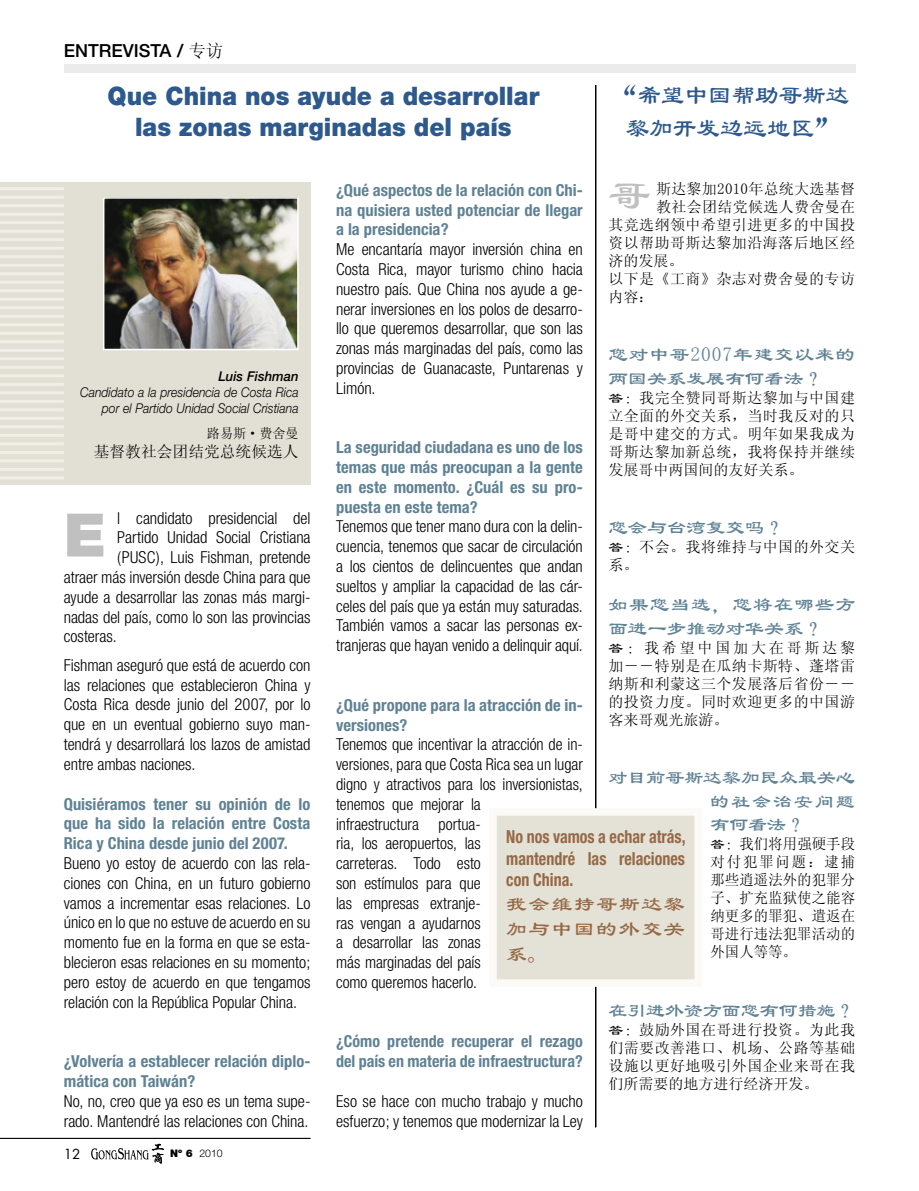
<style>
.page{position:relative;width:919px;height:1191px;background:#fff}
.page>*{position:absolute;margin:0;border:0;box-sizing:border-box;transform-origin:0 0}
.t1{font:900 60px "Helvetica Neue";color:#c0c0c0}
.t2{font:42px "Li Su";color:#c0c0c0}
.t3{font:27px/32.4px "Li Su";color:#2d598d;text-align:center;scale:.87 1}
.t4{font:900 25.5px/31.5px "Helvetica Neue";color:#2d598d;text-align:center;scale:.94 1}
.t5{font:21px/25.2px "Li Su";letter-spacing:.07em;color:#966945;text-align:justify}
.t6{font:19.5px/23.4px "Li Su";letter-spacing:.005em;color:#5f8294;text-align:justify}
.t7{font:19.5px/23.4px "Li Su";letter-spacing:.05em;color:#5f8294}
.t8{font:19.5px/23.4px "Li Su";letter-spacing:.03em;color:#5f8294}
.t9{font:700 condensed 18px/21.6px "Helvetica Neue";color:#966945;text-align:justify;scale:.89 1}
.t10{font:500 18px "Helvetica Neue";color:#000}
.t11{font:300 condensed 16.5px/19.8px "Helvetica Neue";letter-spacing:-.005em;color:#000;text-align:justify}
.t12{font:700 condensed 16.5px/19.8px "Helvetica Neue";letter-spacing:.005em;color:#5f8294;text-align:justify}
.t13{font:15.75px "Sim Sun";color:#000}
.t14{font:15px/18px "Sim Sun";letter-spacing:.03em;color:#000;text-align:justify}
.t15{font:15px/18px "Sim Sun";letter-spacing:.03em;color:#000;text-align:justify;scale:.96 1}
.t16{font:italic 300 13.5px/16.2px "Helvetica Neue";color:#000;text-align:right;scale:.9 1}
.t17{font:italic 500 13.5px "Helvetica Neue";color:#000}
.t18{font:13.5px "Sim Sun";color:#000}
.t19{font:13.5px "Futura";color:#000}
.t20{font:300 10.5px "Helvetica Neue";color:#000}
.s1{font-family:"Sim Sun";font-weight:400}
.s2{font-weight:900}
.s3{font-family:"Li Su"}
</style>
<div class="page">
<hr style="left:0;top:1137px;width:310px;height:2px;background:#000">
<svg style="left:91px;top:1143px;width:73px;height:20px"></svg>
<div style="left:64px;top:64px;width:791px;height:8px;background:#ebebeb"></div>
<hr style="left:595px;top:85px;width:1px;height:1042px;background:#000">
<div style="left:0;top:183px;width:310px;height:302px;background:#e2dfd4"></div>
<hr style="left:0;top:187px;width:64px;height:3px;background:#fff">
<hr style="left:0;top:196px;width:64px;height:3px;background:#fff">
<hr style="left:0;top:204px;width:64px;height:3px;background:#fff">
<hr style="left:0;top:213px;width:64px;height:3px;background:#fff">
<hr style="left:0;top:221px;width:64px;height:3px;background:#fff">
<hr style="left:0;top:230px;width:64px;height:3px;background:#fff">
<hr style="left:0;top:238px;width:64px;height:3px;background:#fff">
<hr style="left:0;top:247px;width:64px;height:3px;background:#fff">
<hr style="left:0;top:255px;width:64px;height:3px;background:#fff">
<hr style="left:0;top:264px;width:64px;height:3px;background:#fff">
<hr style="left:0;top:272px;width:64px;height:3px;background:#fff">
<hr style="left:0;top:281px;width:64px;height:3px;background:#fff">
<hr style="left:0;top:289px;width:64px;height:3px;background:#fff">
<hr style="left:0;top:298px;width:64px;height:3px;background:#fff">
<hr style="left:0;top:306px;width:64px;height:3px;background:#fff">
<hr style="left:0;top:315px;width:64px;height:3px;background:#fff">
<hr style="left:0;top:323px;width:64px;height:3px;background:#fff">
<hr style="left:0;top:332px;width:64px;height:3px;background:#fff">
<hr style="left:0;top:340px;width:64px;height:3px;background:#fff">
<hr style="left:0;top:349px;width:64px;height:3px;background:#fff">
<hr style="left:0;top:357px;width:64px;height:3px;background:#fff">
<hr style="left:0;top:366px;width:64px;height:3px;background:#fff">
<hr style="left:0;top:374px;width:64px;height:3px;background:#fff">
<hr style="left:0;top:383px;width:64px;height:3px;background:#fff">
<hr style="left:0;top:391px;width:64px;height:3px;background:#fff">
<hr style="left:0;top:400px;width:64px;height:3px;background:#fff">
<hr style="left:0;top:408px;width:64px;height:3px;background:#fff">
<hr style="left:0;top:417px;width:64px;height:3px;background:#fff">
<hr style="left:0;top:425px;width:64px;height:3px;background:#fff">
<hr style="left:0;top:434px;width:64px;height:3px;background:#fff">
<hr style="left:0;top:442px;width:64px;height:3px;background:#fff">
<hr style="left:0;top:451px;width:64px;height:3px;background:#fff">
<hr style="left:0;top:459px;width:64px;height:3px;background:#fff">
<hr style="left:0;top:468px;width:64px;height:3px;background:#fff">
<hr style="left:0;top:476px;width:64px;height:3px;background:#fff">
<img style="left:106px;top:200px;width:189px;height:147px">
<div style="left:103px;top:197px;width:195px;height:153px;border:2px solid #fff"></div>
<div style="left:489px;top:808px;width:213px;height:178px;background:#e4e1d7;border:8px solid #fcfaf7"></div>
<p class="t10" style="left:64px;top:39px;width:37px">ENTRE</p>
<p class="t10" style="left:123px;top:39px;width:102px">VISTA / <span class="s1">专访</span></p>
<h3 class="t4" style="left:107px;top:80px;width:461px">Que China nos ayude a desarrollar las zonas marginadas del país</h3>
<h3 class="t3" style="left:614px;top:80px;width:272px">“希望中国帮助哥斯达黎加开发边远地区”</h3>
<p class="t17" style="left:218px;top:368px;width:82px">Luis Fishman</p>
<p class="t16" style="left:80px;top:384px;width:244px">Candidato a la presidencia de Costa Rica por el Partido Unidad Social Cristiana</p>
<p class="t18" style="left:207px;top:426px;width:93px">路易斯·费舍曼</p>
<p class="t13" style="left:94px;top:443px;width:206px">基督教社会团结党总统候选人</p>
<p class="t11" style="left:117px;top:508px;width:195px">l candidato presidencial del</p>
<p class="t11" style="left:117px;top:527px;width:195px">Partido Unidad Social Cristiana</p>
<p class="t11" style="left:117px;top:547px;width:195px">(PUSC), Luis Fishman, pretende</p>
<p class="t11" style="left:64px;top:567px;width:248px">atraer más inversión desde China para que</p>
<p class="t11" style="left:64px;top:587px;width:248px">ayude a desarrollar las zonas más margi-</p>
<p class="t11" style="left:64px;top:607px;width:248px">nadas del país, como lo son las provincias</p>
<p class="t11" style="left:64px;top:626px;width:54px">costeras.</p>
<p class="t11" style="left:64px;top:655px;width:248px">Fishman aseguró que está de acuerdo con las relaciones que establecieron China y Costa Rica desde junio del 2007, por lo que en un eventual gobierno suyo man&shy;tendrá y desarrollará los lazos de amistad entre ambas naciones.</p>
<h1 class="t1" style="left:64px;top:499px;width:38px">E</h1>
<p class="t12" style="left:64px;top:793px;width:248px">Quisiéramos tener su opinión de lo que ha sido la relación entre Costa Rica y China desde junio del 2007.</p>
<p class="t11" style="left:64px;top:853px;width:248px">Bueno yo estoy de acuerdo con las rela&shy;ciones con China, en un futuro gobierno vamos a incrementar esas relaciones. Lo único en lo que no estuve de acuerdo en su momento fue en la forma en que se esta&shy;blecieron esas relaciones en su momento; pero estoy de acuerdo en que tengamos relación con la República Popular China.</p>
<p class="t12" style="left:64px;top:1051px;width:248px">¿Volvería a establecer relación diplo&shy;mática con Taiwán?</p>
<p class="t11" style="left:64px;top:1090px;width:248px">No, no, creo que ya eso es un tema supe&shy;rado. Mantendré las relaciones con China.</p>
<p class="t19" style="left:64px;top:1144px;width:18px">12</p>
<p class="t20" style="left:170px;top:1146px;width:54px"><span class="s2">Nº 6</span> 2010</p>
<p class="t14" style="left:656px;top:179px;width:200px">斯达黎加2010年总统大选基督</p>
<p class="t14" style="left:656px;top:197px;width:200px">教社会团结党候选人费舍曼在</p>
<p class="t14" style="left:608px;top:215px;width:248px">其竞选纲领中希望引进更多的中国投</p>
<p class="t14" style="left:608px;top:233px;width:248px">资以帮助哥斯达黎加沿海落后地区经</p>
<p class="t14" style="left:608px;top:251px;width:76px">济的发展。</p>
<p class="t14" style="left:608px;top:269px;width:248px">以下是《工商》杂志对费舍曼的专访</p>
<p class="t14" style="left:608px;top:287px;width:46px">内容：</p>
<h2 class="t2" style="left:608px;top:173px;width:43px">哥</h2>
<p class="t12" style="left:336px;top:180px;width:248px">¿Qué aspectos de la relación con Chi&shy;na quisiera usted potenciar de llegar a la presidencia?</p>
<p class="t11" style="left:336px;top:239px;width:248px">Me encantaría mayor inversión china en Costa Rica, mayor turismo chino hacia nuestro país. Que China nos ayude a ge&shy;nerar inversiones en los polos de desarro&shy;llo que queremos desarrollar, que son las zonas más marginadas del país, como las provincias de Guanacaste, Puntarenas y Limón.</p>
<p class="t7" style="left:608px;top:343px;width:248px">您对中哥2007年建交以来的两国关系发展有何看法？</p>
<p class="t14" style="left:608px;top:388px;width:248px"><span class="s3">答：</span>我完全赞同哥斯达黎加与中国建立全面的外交关系，当时我反对的只是哥中建交的方式。明年如果我成为哥斯达黎加新总统，我将保持并继续发展哥中两国间的友好关系。</p>
<p class="t12" style="left:336px;top:437px;width:248px">La seguridad ciudadana es uno de los temas que más preocupan a la gente en este momento. ¿Cuál es su pro&shy;puesta en este tema?</p>
<p class="t11" style="left:336px;top:516px;width:248px">Tenemos que tener mano dura con la delin&shy;cuencia, tenemos que sacar de circulación a los cientos de delincuentes que andan sueltos y ampliar la capacidad de las cár&shy;celes del país que ya están muy saturadas.<br>También vamos a sacar las personas ex&shy;tranjeras que hayan venido a delinquir aquí.</p>
<p class="t6" style="left:608px;top:516px;width:177px">您会与台湾复交吗？</p>
<p class="t14" style="left:608px;top:537px;width:248px"><span class="s3">答：</span>不会。我将维持与中国的外交关系。</p>
<p class="t8" style="left:608px;top:593px;width:248px">如果您当选，您将在哪些方面进一步推动对华关系？</p>
<p class="t14" style="left:608px;top:638px;width:248px"><span class="s3">答：</span>我希望中国加大在哥斯达黎加――特别是在瓜纳卡斯特、蓬塔雷纳斯和利蒙这三个发展落后省份――的投资力度。同时欢迎更多的中国游客来哥观光旅游。</p>
<p class="t12" style="left:336px;top:694px;width:248px">¿Qué propone para la atracción de in&shy;versiones?</p>
<p class="t11" style="left:336px;top:734px;width:248px;text-align:left">Tenemos que incentivar la atracción de in&shy;versiones, para que Costa Rica sea un lugar digno y atractivos para los inversionistas, tenemos que mejorar la<br>infraestructura portua-<br>ria, los aeropuertos, las<br>carreteras. Todo esto<br>son estímulos para que<br>las empresas extranje-<br>ras vengan a ayudarnos<br>a desarrollar las zonas<br>más marginadas del país<br>como queremos hacerlo.</p>
<p class="t6" style="left:710px;top:766px;width:146px;text-indent:-102px">对目前哥斯达黎加民众最关心的社会治安问题有何看法？</p>
<p class="t15" style="left:710px;top:834px;width:152px"><span class="s3">答：</span>我们将用强硬手段对付犯罪问题：逮捕那些逍遥法外的犯罪分子、扩充监狱使之能容纳更多的罪犯、遣返在哥进行违法犯罪活动的外国人等等。</p>
<p class="t9" style="left:506px;top:825px;width:203px">No nos vamos a echar atrás, mantendré las relaciones con China.</p>
<p class="t5" style="left:506px;top:891px;width:180px">我会维持哥斯达黎加与中国的外交关系。</p>
<p class="t12" style="left:336px;top:1031px;width:248px">¿Cómo pretende recuperar el rezago del país en materia de infraestructura?</p>
<p class="t11" style="left:336px;top:1091px;width:248px">Eso se hace con mucho trabajo y mucho esfuerzo; y tenemos que modernizar la Ley</p>
<p class="t6" style="left:608px;top:998px;width:247px">在引进外资方面您有何措施？</p>
<p class="t14" style="left:608px;top:1020px;width:248px"><span class="s3">答：</span>鼓励外国在哥进行投资。为此我们需要改善港口、机场、公路等基础设施以更好地吸引外国企业来哥在我们所需要的地方进行经济开发。</p>
</div>
